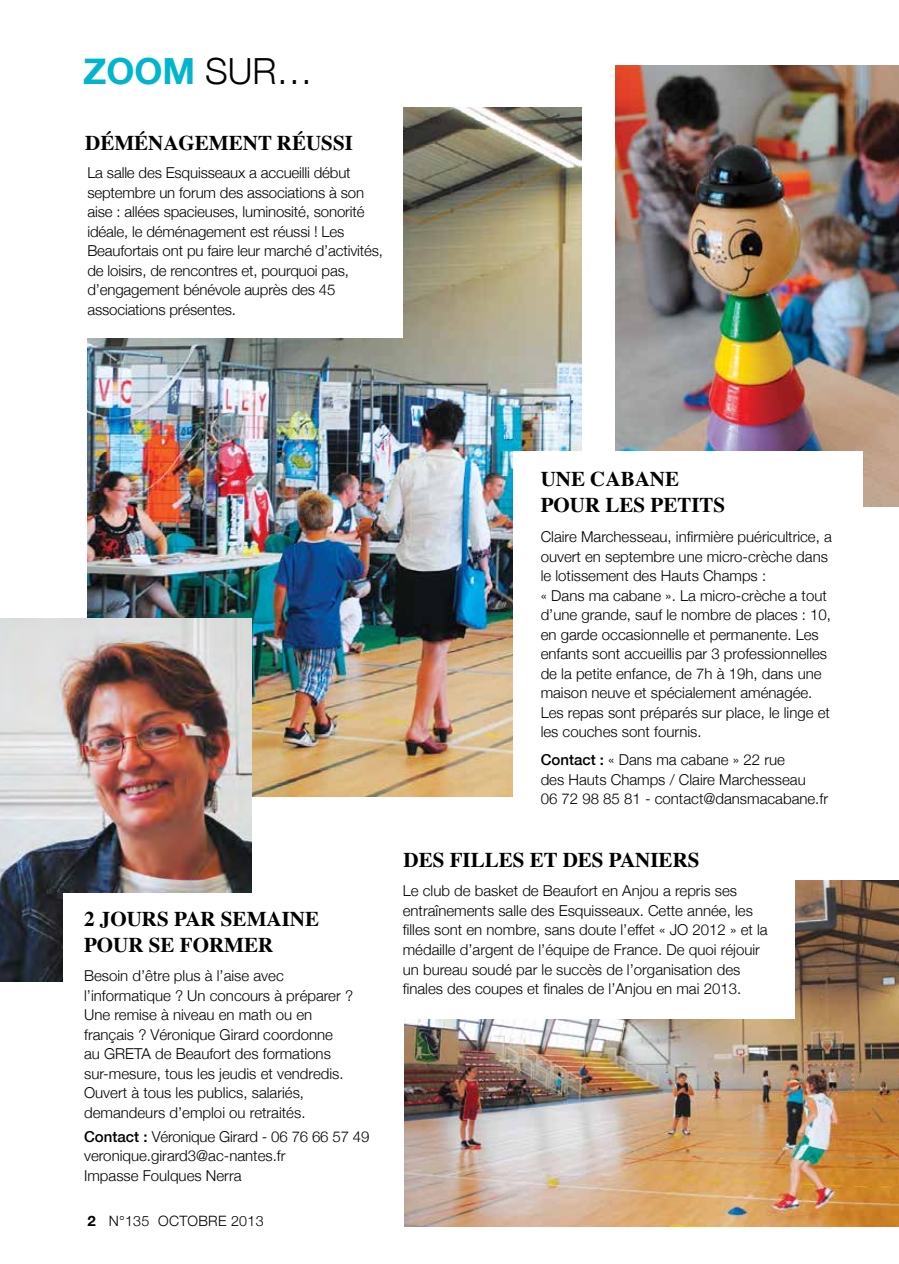
<style>
.page{position:relative;width:899px;height:1264px;background:#fff}
.page>*{position:absolute;margin:0;border:0;box-sizing:border-box;transform-origin:0 0}
.t1{font:700 36px "Helvetica Neue";color:#00b5cc}
.t2{font:700 21px/25.5px "Times";color:#000}
.t3{font:300 15px/19.5px "Helvetica Neue";color:#000}
.t4{font:300 14.25px "Helvetica Neue";letter-spacing:.02em;color:#000}
.s1{font-weight:300;color:#000}
.s2{font-weight:500}
.s3{font-weight:700}
</style>
<div class="page">
<img style="left:404px;top:880px;width:494px;height:345px">
<div style="left:375px;top:832px;width:419px;height:186px;background:#fff"></div>
<img style="left:87px;top:107px;width:493px;height:688px">
<div style="left:56px;top:94px;width:346px;height:243px;background:#fff"></div>
<img style="left:0;top:618px;width:252px;height:363px">
<div style="left:63px;top:893px;width:278px;height:283px;background:#fff"></div>
<img style="left:615px;top:65px;width:283px;height:442px">
<div style="left:513px;top:451px;width:349px;height:399px;background:#fff"></div>
<h1 class="t1" style="left:83px;top:49px;width:231px">ZOOM <span class="s1">SUR…</span></h1>
<h2 class="t2" style="left:85px;top:128px;width:159px">DÉMÉNAGEMENT</h2>
<h2 class="t2" style="left:277px;top:128px;width:56px">RÉUSSI</h2>
<p class="t3" style="left:87px;top:163px;width:297px">La salle des Esquisseaux a accueilli début septembre un forum des associations à son aise : allées spacieuses, luminosité, sonorité idéale, le déménagement est réussi ! Les Beaufortais ont pu faire leur marché d’activités, de loisirs, de rencontres et, pourquoi pas, d’engagement bénévole auprès des 45 associations présentes.</p>
<h2 class="t2" style="left:84px;top:903px;width:197px;text-indent:137px">SEMAINE<br>POUR SE FORMER</h2>
<p class="t3" style="left:84px;top:965px;width:270px">Besoin d’être plus à l’aise avec l’informatique ? Un concours à préparer ?<br>Une remise à niveau en math ou en français ? Véronique Girard coordonne<br>au GRETA de Beaufort des formations sur-mesure, tous les jeudis et vendredis.<br>Ouvert à tous les publics, salariés, demandeurs d’emploi ou retraités.</p>
<p class="t3" style="left:84px;top:1125px;width:287px"><span class="s2">Contact :</span> Véronique Girard - 06 76 66 57 49 veronique.girard3@ac-nantes.fr<br>Impasse Foulques Nerra</p>
<h2 class="t2" style="left:84px;top:903px;width:105px">2 JOURS PAR</h2>
<p class="t4" style="left:87px;top:1211px;width:178px"><span class="s3">2</span> N°135 OCTOBRE 2013</p>
<h2 class="t2" style="left:540px;top:464px;width:110px">UNE CABANE<br>POUR LES</h2>
<h2 class="t2" style="left:650px;top:489px;width:14px">PETITS</h2>
<p class="t3" style="left:540px;top:526px;width:292px">Claire Marchesseau, infirmière puéricultrice, a ouvert en septembre une micro-crèche dans le lotissement des Hauts Champs :<br>« Dans ma cabane ». La micro-crèche a tout d’une grande, sauf le nombre de places : 10, en garde occasionnelle et permanente. Les enfants sont accueillis par 3 professionnelles de la petite enfance, de 7h à 19h, dans une maison neuve et spécialement aménagée.<br>Les repas sont préparés sur place, le linge et les couches sont fournis.</p>
<p class="t3" style="left:540px;top:749px;width:289px"><span class="s2">Contact :</span> « Dans ma cabane » 22 rue<br>des Hauts Champs / Claire Marchesseau<br>06 72 98 85 81 - contact@dansmacabane.fr</p>
<h2 class="t2" style="left:403px;top:844px;width:297px">DES FILLES ET DES PANIERS</h2>
<p class="t3" style="left:402px;top:880px;width:366px">Le club de basket de Beaufort en Anjou a repris ses entraînements salle des Esquisseaux. Cette année, les filles sont en nombre, sans doute l’effet « JO 2012 » et la médaille d’argent de l’équipe de France. De quoi réjouir un bureau soudé par le succès de l’organisation des finales des coupes et finales de l’Anjou en mai 2013.</p>
</div>
